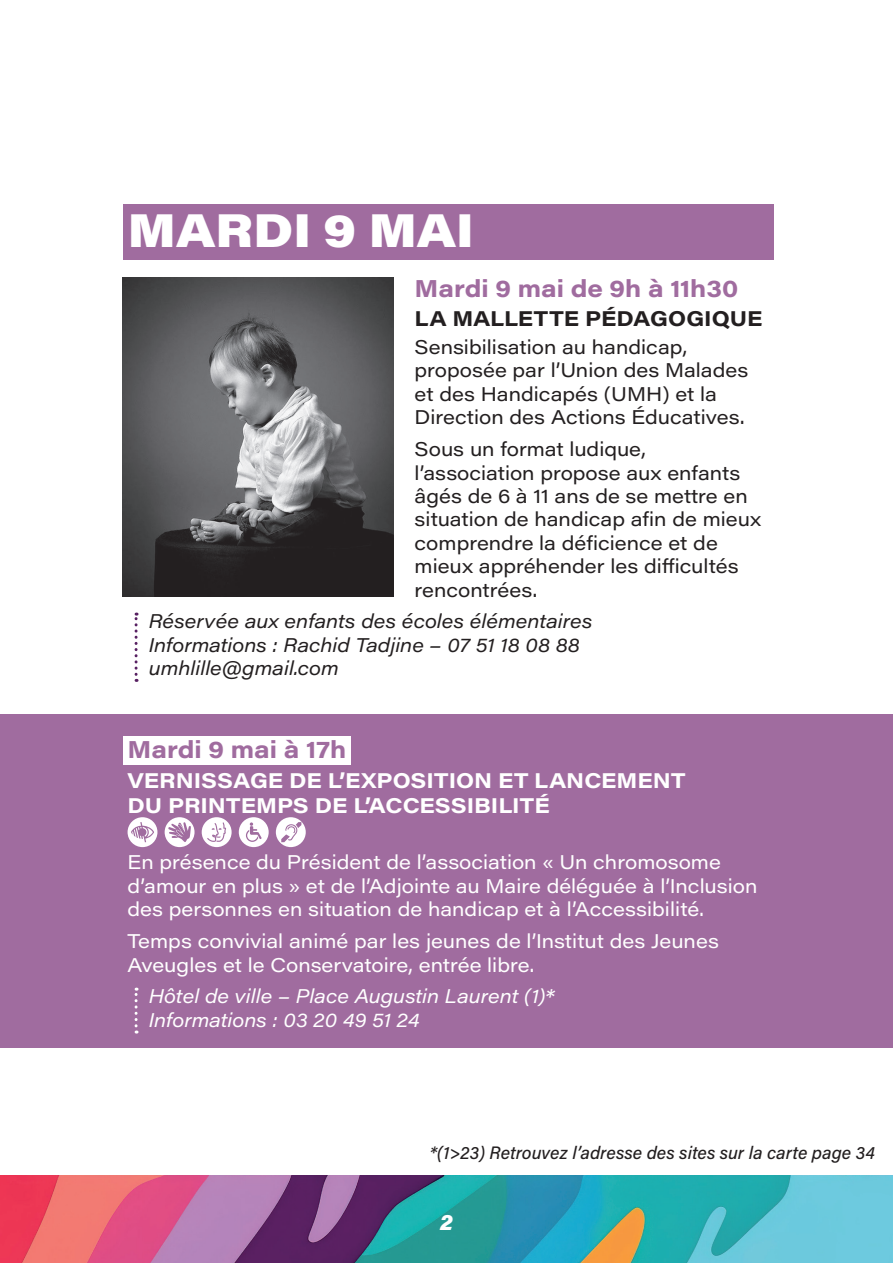
<style>
.page{position:relative;width:893px;height:1263px;background:#fff}
.page>*{position:absolute;margin:0;border:0;box-sizing:border-box;transform-origin:0 0}
.t1{font:900 46.5px "Acumin Pro Wide";color:#fff}
.t2{font:700 24px "Acumin Pro Wide";color:#a06c9f}
.t3{font:italic 900 22.5px "Acumin Pro";color:#fff}
.t4{font:700 21px/25.2px "Acumin Pro Wide";color:#fff}
.t5{font:700 21px "Acumin Pro Wide";color:#231f20}
.t6{font:19.5px/23.4px "Acumin Pro Wide";color:#231f20}
.t7{font:19.5px/23.4px "Acumin Pro Wide";color:#fff}
.t8{font:italic 19.5px/23.4px "Acumin Pro Wide";letter-spacing:.005em;color:#231f20}
.t9{font:italic 19.5px/23.4px "Acumin Pro Wide";color:#fff}
.t10{font:italic 500 18px "Acumin Pro";color:#231f20}
</style>
<div class="page">
<div style="left:0;top:714px;width:893px;height:333px;background:#a06c9f"></div>
<div style="left:123px;top:204px;width:651px;height:55px;background:#a06c9f"></div>
<svg style="left:135px;top:613px;width:3px;height:69px"></svg>
<div style="left:123px;top:736px;width:228px;height:29px;background:#fff"></div>
<svg style="left:135px;top:988px;width:3px;height:45px"></svg>
<div style="left:202px;top:817px;width:30px;height:30px;background:#fff;border-radius:50%"></div>
<svg style="left:207px;top:822px;width:19px;height:20px"></svg>
<div style="left:239px;top:817px;width:30px;height:30px;background:#fff;border-radius:50%"></div>
<svg style="left:246px;top:822px;width:16px;height:20px"></svg>
<div style="left:128px;top:817px;width:29px;height:30px;background:#fff;border-radius:50%"></div>
<svg style="left:131px;top:822px;width:23px;height:20px"></svg>
<div style="left:165px;top:817px;width:30px;height:30px;background:#fff;border-radius:50%"></div>
<svg style="left:168px;top:822px;width:23px;height:20px"></svg>
<div style="left:276px;top:817px;width:30px;height:30px;background:#fff;border-radius:50%"></div>
<svg style="left:281px;top:822px;width:20px;height:20px"></svg>
<img style="left:0;top:1176px;width:893px;height:87px">
<img style="left:123px;top:277px;width:270px;height:319px">
<h1 class="t1" style="left:128px;top:196px;width:348px">MARDI 9 MAI</h1>
<p class="t2" style="left:415px;top:271px;width:325px">Mardi 9 mai de 9h à 11h30</p>
<p class="t5" style="left:415px;top:304px;width:350px">LA MALLETTE PÉDAGOGIQUE</p>
<p class="t6" style="left:415px;top:334px;width:335px">Sensibilisation au handicap, proposée par l’Union des Malades et des Handicapés (UMH) et la<br>Direction des Actions Éducatives.</p>
<p class="t6" style="left:415px;top:437px;width:348px">Sous un format ludique, l’association propose aux enfants âgés de 6 à 11 ans de se mettre en situation de handicap afin de mieux comprendre la déficience et de mieux appréhender les difficultés rencontrées.</p>
<p class="t8" style="left:149px;top:609px;width:445px">Réservée aux enfants des écoles élémentaires<br>Informations : Rachid Tadjine – 07 51 18 08 88 umhlille@gmail.com</p>
<p class="t2" style="left:128px;top:732px;width:220px">Mardi 9 mai à 17h</p>
<p class="t4" style="left:128px;top:767px;width:559px">VERNISSAGE DE L’EXPOSITION ET LANCEMENT<br>DU PRINTEMPS DE L’ACCESSIBILITÉ</p>
<p class="t7" style="left:128px;top:850px;width:631px">En présence du Président de l’association « Un chromosome d’amour en plus » et de l’Adjointe au Maire déléguée à l’Inclusion des personnes en situation de handicap et à l’Accessibilité.</p>
<p class="t7" style="left:128px;top:929px;width:593px">Temps convivial animé par les jeunes de l’Institut des Jeunes<br>Aveugles et le Conservatoire, entrée libre.</p>
<p class="t9" style="left:149px;top:984px;width:407px">Hôtel de ville – Place Augustin Laurent (1)*<br>Informations : 03 20 49 51 24</p>
<p class="t10" style="left:430px;top:1140px;width:446px">*(1&gt;23) Retrouvez l’adresse des sites sur la carte page 34</p>
<p class="t3" style="left:440px;top:1206px;width:14px">2</p>
</div>
